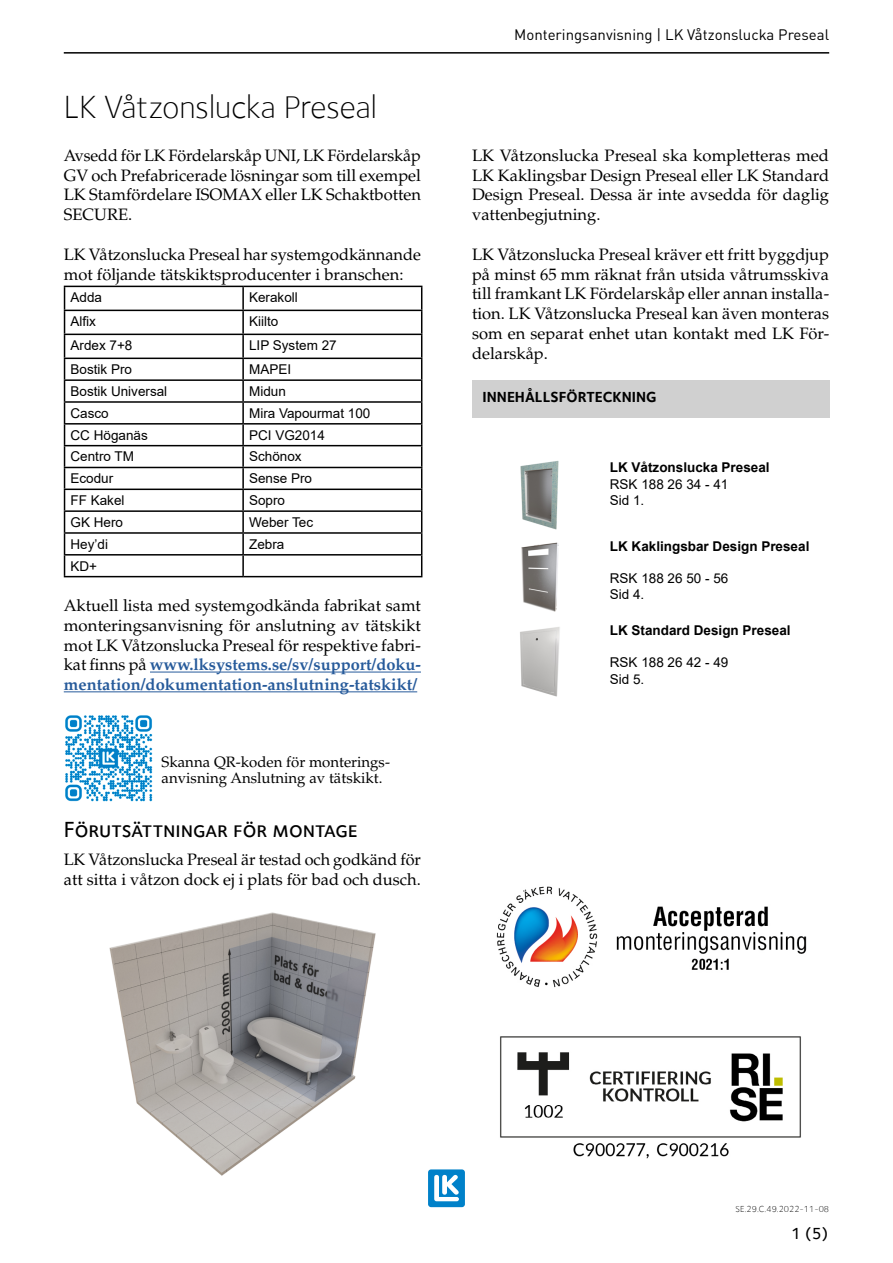
<style>
.page{position:relative;width:893px;height:1263px;background:#fff}
.page>*{position:absolute;margin:0;border:0;box-sizing:border-box;transform-origin:0 0}
.t1{font:300 33px "Foundry Sterling";color:#000}
.t2{font:22.5px "Foundry Sterling Medium Expert";color:#000}
.t3{font:16.5px/19.8px "Palatino LT Std";color:#000;text-align:justify}
.t4{font:500 16.5px "Foundry Sterling";color:#000}
.t5{font:15px/16.5px "Palatino LT Std";color:#000}
.t6{font:15px "DIN Pro";color:#000}
.t7{font:700 15px "Foundry Sterling";color:#000}
.t8{font:13.5px/16.2px "Arial";color:#000}
.t9{font:700 13.5px "Arial";color:#000}
.t10{font:300 9px "Foundry Sterling";color:#000}
.s1{font-weight:700;color:#275b9b}
</style>
<div class="page">
<hr style="left:64px;top:52px;width:765px;height:2px;background:#000">
<div style="left:428px;top:1169px;width:37px;height:38px;background:#0081c9;border-radius:3px"></div>
<svg style="left:434px;top:1175px;width:25px;height:26px"></svg>
<div style="left:472px;top:381px;width:357px;height:37px;background:#d0d0d0"></div>
<hr style="left:150px;top:672px;width:271px;height:1px;background:#275b9b">
<hr style="left:64px;top:691px;width:353px;height:1px;background:#275b9b">
<hr style="left:64px;top:286px;width:179px;height:1px;background:#000">
<hr style="left:243px;top:286px;width:179px;height:1px;background:#000">
<hr style="left:242px;top:287px;width:2px;height:23px;background:#000">
<hr style="left:64px;top:310px;width:179px;height:1px;background:#000">
<hr style="left:243px;top:310px;width:179px;height:1px;background:#000">
<hr style="left:242px;top:311px;width:2px;height:23px;background:#000">
<hr style="left:64px;top:334px;width:179px;height:1px;background:#000">
<hr style="left:243px;top:334px;width:179px;height:1px;background:#000">
<hr style="left:242px;top:335px;width:2px;height:23px;background:#000">
<hr style="left:64px;top:358px;width:179px;height:1px;background:#000">
<hr style="left:243px;top:358px;width:179px;height:1px;background:#000">
<hr style="left:242px;top:359px;width:2px;height:20px;background:#000">
<hr style="left:64px;top:379px;width:179px;height:2px;background:#000">
<hr style="left:243px;top:379px;width:179px;height:2px;background:#000">
<hr style="left:242px;top:381px;width:2px;height:20px;background:#000">
<hr style="left:64px;top:401px;width:179px;height:2px;background:#000">
<hr style="left:243px;top:401px;width:179px;height:2px;background:#000">
<hr style="left:242px;top:403px;width:2px;height:20px;background:#000">
<hr style="left:64px;top:423px;width:179px;height:2px;background:#000">
<hr style="left:243px;top:423px;width:179px;height:2px;background:#000">
<hr style="left:242px;top:425px;width:2px;height:20px;background:#000">
<hr style="left:64px;top:445px;width:179px;height:1px;background:#000">
<hr style="left:243px;top:445px;width:179px;height:1px;background:#000">
<hr style="left:242px;top:446px;width:2px;height:21px;background:#000">
<hr style="left:64px;top:467px;width:179px;height:1px;background:#000">
<hr style="left:243px;top:467px;width:179px;height:1px;background:#000">
<hr style="left:242px;top:468px;width:2px;height:21px;background:#000">
<hr style="left:64px;top:489px;width:179px;height:1px;background:#000">
<hr style="left:243px;top:489px;width:179px;height:1px;background:#000">
<hr style="left:242px;top:490px;width:2px;height:20px;background:#000">
<hr style="left:64px;top:510px;width:179px;height:2px;background:#000">
<hr style="left:243px;top:510px;width:179px;height:2px;background:#000">
<hr style="left:242px;top:512px;width:2px;height:20px;background:#000">
<hr style="left:64px;top:532px;width:179px;height:2px;background:#000">
<hr style="left:243px;top:532px;width:179px;height:2px;background:#000">
<hr style="left:242px;top:534px;width:2px;height:20px;background:#000">
<hr style="left:64px;top:554px;width:179px;height:1px;background:#000">
<svg style="left:64px;top:287px;width:1px;height:289px"></svg>
<hr style="left:243px;top:554px;width:179px;height:1px;background:#000">
<hr style="left:242px;top:555px;width:2px;height:21px;background:#000">
<svg style="left:421px;top:287px;width:1px;height:289px"></svg>
<hr style="left:64px;top:576px;width:179px;height:1px;background:#000">
<hr style="left:243px;top:576px;width:179px;height:1px;background:#000">
<img style="left:65px;top:715px;width:88px;height:87px">
<img style="left:109px;top:912px;width:267px;height:264px">
<img style="left:520px;top:460px;width:39px;height:70px">
<img style="left:521px;top:542px;width:38px;height:70px">
<img style="left:520px;top:627px;width:40px;height:70px">
<img style="left:496px;top:886px;width:311px;height:102px">
<img style="left:500px;top:1036px;width:301px;height:123px">
<h1 class="t1" style="left:64px;top:88px;width:315px">LK Våtzonslucka Preseal</h1>
<p class="t3" style="left:64px;top:146px;width:359px">Avsedd för LK Fördelarskåp UNI, LK Fördelarskåp GV och Prefabricerade lösningar som till exempel LK Stamfördelare ISOMAX eller LK Schaktbotten SECURE.</p>
<p class="t3" style="left:64px;top:245px;width:359px">LK Våtzonslucka Preseal har systemgodkännande mot följande tätskiktsproducenter i branschen:</p>
<p class="t8" style="left:71px;top:289px;width:33px">Adda</p>
<p class="t8" style="left:249px;top:289px;width:50px">Kerakoll</p>
<p class="t8" style="left:71px;top:313px;width:27px">Alfix</p>
<p class="t8" style="left:249px;top:313px;width:31px">Kiilto</p>
<p class="t8" style="left:71px;top:337px;width:63px">Ardex 7+8</p>
<p class="t8" style="left:249px;top:337px;width:89px">LIP System 27</p>
<p class="t8" style="left:71px;top:361px;width:63px">Bostik Pro</p>
<p class="t8" style="left:249px;top:361px;width:44px">MAPEI</p>
<p class="t8" style="left:71px;top:383px;width:98px">Bostik Universal</p>
<p class="t8" style="left:249px;top:383px;width:38px">Midun</p>
<p class="t8" style="left:71px;top:405px;width:40px">Casco</p>
<p class="t8" style="left:249px;top:405px;width:123px">Mira Vapourmat 100</p>
<p class="t8" style="left:71px;top:427px;width:79px">CC Höganäs</p>
<p class="t8" style="left:249px;top:427px;width:77px">PCI VG2014</p>
<p class="t8" style="left:71px;top:448px;width:65px">Centro TM</p>
<p class="t8" style="left:249px;top:448px;width:54px">Schönox</p>
<p class="t8" style="left:71px;top:470px;width:44px">Ecodur</p>
<p class="t8" style="left:249px;top:470px;width:65px">Sense Pro</p>
<p class="t8" style="left:71px;top:492px;width:56px">FF Kakel</p>
<p class="t8" style="left:249px;top:492px;width:38px">Sopro</p>
<p class="t8" style="left:71px;top:514px;width:54px">GK Hero</p>
<p class="t8" style="left:249px;top:514px;width:66px">Weber Tec</p>
<p class="t8" style="left:71px;top:536px;width:39px">Hey’di</p>
<p class="t8" style="left:249px;top:536px;width:37px">Zebra</p>
<p class="t8" style="left:71px;top:558px;width:28px">KD+</p>
<p class="t3" style="left:64px;top:596px;width:359px">Aktuell lista med systemgodkända fabrikat samt monteringsanvisning för anslutning av tätskikt mot LK Våtzonslucka Preseal för respektive fabri&shy;kat finns på <span class="s1">www.lksystems.se/sv/support/doku&shy;mentation/dokumentation-anslutning-tatskikt/</span></p>
<p class="t5" style="left:162px;top:754px;width:230px">Skanna QR-koden för monterings&shy;anvisning Anslutning av tätskikt.</p>
<h2 class="t2" style="left:64px;top:816px;width:296px">Förutsättningar för montage</h2>
<p class="t3" style="left:64px;top:849px;width:359px">LK Våtzonslucka Preseal är testad och godkänd för att sitta i våtzon dock ej i plats för bad och dusch.</p>
<p class="t6" style="left:514px;top:23px;width:317px">Monteringsanvisning | LK Våtzonslucka Preseal</p>
<p class="t3" style="left:472px;top:146px;width:359px">LK Våtzonslucka Preseal ska kompletteras med LK Kaklingsbar Design Preseal eller LK Standard Design Preseal. Dessa är inte avsedda för daglig vattenbegjutning.</p>
<p class="t3" style="left:472px;top:245px;width:359px">LK Våtzonslucka Preseal kräver ett fritt byggdjup på minst 65 mm räknat från utsida våtrumsskiva till framkant LK Fördelarskåp eller annan installa&shy;tion. LK Våtzonslucka Preseal kan även monteras som en separat enhet utan kontakt med LK För&shy;delarskåp.</p>
<p class="t7" style="left:483px;top:388px;width:175px">INNEHÅLLSFÖRTECKNING</p>
<p class="t9" style="left:610px;top:458px;width:161px">LK Våtzonslucka Preseal</p>
<p class="t8" style="left:610px;top:476px;width:120px">RSK 188 26 34 - 41<br>Sid 1.</p>
<p class="t9" style="left:610px;top:536px;width:201px">LK Kaklingsbar Design Preseal</p>
<p class="t8" style="left:610px;top:570px;width:120px">RSK 188 26 50 - 56<br>Sid 4.</p>
<p class="t9" style="left:610px;top:621px;width:182px">LK Standard Design Preseal</p>
<p class="t8" style="left:610px;top:654px;width:120px">RSK 188 26 42 - 49<br>Sid 5.</p>
<p class="t10" style="left:736px;top:1204px;width:95px">SE.29.C.49.2022-11-08</p>
<p class="t4" style="left:791px;top:1223px;width:38px">1 (5)</p>
</div>
